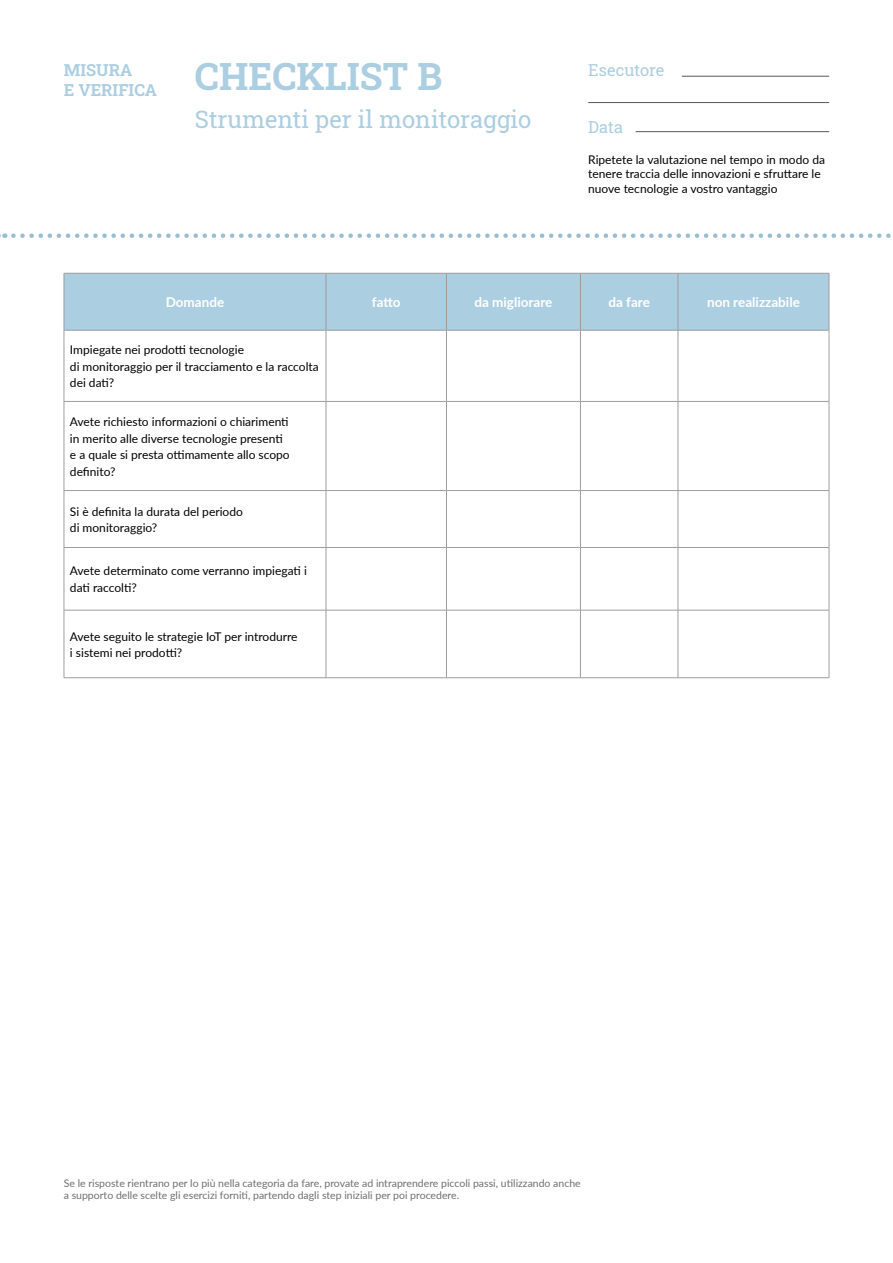
<style>
.page{position:relative;width:893px;height:1263px;background:#fff}
.page>*{position:absolute;margin:0;border:0;box-sizing:border-box;transform-origin:0 0}
.t1{font:37.5px "Roboto Slab";color:#abcee1}
.t2{font:24px "Roboto Slab";color:#abcee1}
.t3{font:16.5px/19.8px "Roboto Slab";color:#abcee1}
.t4{font:700 13.5px "Lato";color:#fff}
.t5{font:12px/16.5px "Lato";color:#000}
.t6{font:10.5px/12.6px "Lato";color:#706f6f}
</style>
<div class="page">
<div style="left:65px;top:274px;width:764px;height:56px;background:#abcee1"></div>
<hr style="left:64px;top:330px;width:262px;height:1px;background:#9d9d9c">
<hr style="left:64px;top:330px;width:1px;height:71px;background:#9d9d9c">
<hr style="left:326px;top:330px;width:1px;height:71px;background:#9d9d9c">
<hr style="left:446px;top:330px;width:1px;height:71px;background:#9d9d9c">
<hr style="left:580px;top:330px;width:1px;height:71px;background:#9d9d9c">
<hr style="left:678px;top:330px;width:1px;height:71px;background:#9d9d9c">
<hr style="left:829px;top:330px;width:1px;height:71px;background:#9d9d9c">
<hr style="left:64px;top:401px;width:262px;height:1px;background:#9d9d9c">
<hr style="left:64px;top:402px;width:1px;height:88px;background:#9d9d9c">
<hr style="left:326px;top:401px;width:120px;height:1px;background:#9d9d9c">
<hr style="left:326px;top:402px;width:1px;height:88px;background:#9d9d9c">
<hr style="left:446px;top:401px;width:134px;height:1px;background:#9d9d9c">
<hr style="left:446px;top:402px;width:1px;height:88px;background:#9d9d9c">
<hr style="left:580px;top:401px;width:98px;height:1px;background:#9d9d9c">
<hr style="left:580px;top:402px;width:1px;height:88px;background:#9d9d9c">
<hr style="left:678px;top:401px;width:151px;height:1px;background:#9d9d9c">
<hr style="left:678px;top:402px;width:1px;height:88px;background:#9d9d9c">
<hr style="left:829px;top:402px;width:1px;height:88px;background:#9d9d9c">
<hr style="left:64px;top:490px;width:262px;height:1px;background:#9d9d9c">
<hr style="left:64px;top:491px;width:1px;height:56px;background:#9d9d9c">
<hr style="left:326px;top:490px;width:120px;height:1px;background:#9d9d9c">
<hr style="left:326px;top:491px;width:1px;height:56px;background:#9d9d9c">
<hr style="left:446px;top:490px;width:134px;height:1px;background:#9d9d9c">
<hr style="left:446px;top:491px;width:1px;height:56px;background:#9d9d9c">
<hr style="left:580px;top:490px;width:98px;height:1px;background:#9d9d9c">
<hr style="left:580px;top:491px;width:1px;height:56px;background:#9d9d9c">
<hr style="left:678px;top:490px;width:151px;height:1px;background:#9d9d9c">
<hr style="left:678px;top:491px;width:1px;height:56px;background:#9d9d9c">
<hr style="left:829px;top:491px;width:1px;height:56px;background:#9d9d9c">
<hr style="left:64px;top:547px;width:262px;height:1px;background:#9d9d9c">
<hr style="left:64px;top:548px;width:1px;height:62px;background:#9d9d9c">
<hr style="left:326px;top:547px;width:120px;height:1px;background:#9d9d9c">
<hr style="left:326px;top:548px;width:1px;height:62px;background:#9d9d9c">
<hr style="left:446px;top:547px;width:134px;height:1px;background:#9d9d9c">
<hr style="left:446px;top:548px;width:1px;height:62px;background:#9d9d9c">
<hr style="left:580px;top:547px;width:98px;height:1px;background:#9d9d9c">
<hr style="left:580px;top:548px;width:1px;height:62px;background:#9d9d9c">
<hr style="left:678px;top:547px;width:151px;height:1px;background:#9d9d9c">
<hr style="left:678px;top:548px;width:1px;height:62px;background:#9d9d9c">
<hr style="left:829px;top:548px;width:1px;height:62px;background:#9d9d9c">
<hr style="left:64px;top:610px;width:262px;height:1px;background:#9d9d9c">
<hr style="left:64px;top:610px;width:1px;height:67px;background:#9d9d9c">
<hr style="left:326px;top:610px;width:120px;height:1px;background:#9d9d9c">
<hr style="left:326px;top:610px;width:1px;height:67px;background:#9d9d9c">
<hr style="left:446px;top:610px;width:134px;height:1px;background:#9d9d9c">
<hr style="left:446px;top:610px;width:1px;height:67px;background:#9d9d9c">
<hr style="left:580px;top:610px;width:98px;height:1px;background:#9d9d9c">
<hr style="left:580px;top:610px;width:1px;height:67px;background:#9d9d9c">
<hr style="left:678px;top:610px;width:151px;height:1px;background:#9d9d9c">
<hr style="left:678px;top:610px;width:1px;height:67px;background:#9d9d9c">
<hr style="left:829px;top:610px;width:1px;height:67px;background:#9d9d9c">
<hr style="left:64px;top:677px;width:262px;height:1px;background:#9d9d9c">
<hr style="left:326px;top:677px;width:120px;height:1px;background:#9d9d9c">
<hr style="left:446px;top:677px;width:134px;height:1px;background:#9d9d9c">
<hr style="left:580px;top:677px;width:98px;height:1px;background:#9d9d9c">
<hr style="left:678px;top:677px;width:151px;height:1px;background:#9d9d9c">
<hr style="left:326px;top:330px;width:120px;height:1px;background:#9d9d9c">
<hr style="left:446px;top:330px;width:134px;height:1px;background:#9d9d9c">
<hr style="left:580px;top:330px;width:98px;height:1px;background:#9d9d9c">
<hr style="left:678px;top:330px;width:151px;height:1px;background:#9d9d9c">
<hr style="left:64px;top:273px;width:262px;height:1px;background:#9d9d9c">
<hr style="left:64px;top:273px;width:1px;height:57px;background:#9d9d9c">
<hr style="left:326px;top:273px;width:120px;height:1px;background:#9d9d9c">
<hr style="left:326px;top:273px;width:1px;height:57px;background:#9d9d9c">
<hr style="left:446px;top:273px;width:134px;height:1px;background:#9d9d9c">
<hr style="left:446px;top:273px;width:1px;height:57px;background:#9d9d9c">
<hr style="left:580px;top:273px;width:98px;height:1px;background:#9d9d9c">
<hr style="left:580px;top:273px;width:1px;height:57px;background:#9d9d9c">
<hr style="left:678px;top:273px;width:151px;height:1px;background:#9d9d9c">
<hr style="left:678px;top:273px;width:1px;height:57px;background:#9d9d9c">
<hr style="left:829px;top:273px;width:1px;height:57px;background:#9d9d9c">
<svg style="left:0;top:233px;width:5px;height:5px"></svg>
<svg style="left:13px;top:233px;width:878px;height:5px"></svg>
<hr style="left:682px;top:76px;width:147px;height:1px;background:#575756">
<hr style="left:588px;top:102px;width:241px;height:1px;background:#575756">
<hr style="left:636px;top:131px;width:193px;height:1px;background:#575756">
<p class="t3" style="left:64px;top:59px;width:95px">MISURA<br>E VERIFICA</p>
<p class="t1" style="left:195px;top:51px;width:249px">CHECKLIST B</p>
<p class="t2" style="left:195px;top:103px;width:338px">Strumenti per il monitoraggio</p>
<p class="t3" style="left:588px;top:60px;width:78px">Esecutore</p>
<p class="t3" style="left:588px;top:116px;width:37px">Data</p>
<p class="t5" style="left:588px;top:152px;width:238px;line-height:14.4px">Ripetete la valutazione nel tempo in modo da tenere traccia delle innovazioni e sfruttare le nuove tecnologie a vostro vantaggio</p>
<p class="t4" style="left:166px;top:292px;width:60px">Domande</p>
<p class="t4" style="left:372px;top:292px;width:30px">fatto</p>
<p class="t4" style="left:474px;top:292px;width:80px">da migliorare</p>
<p class="t4" style="left:608px;top:292px;width:43px">da fare</p>
<p class="t4" style="left:707px;top:292px;width:94px">non realizzabile</p>
<p class="t5" style="left:70px;top:341px;width:250px">Impiegate nei prodotti tecnologie<br>di monitoraggio per il tracciamento e la raccolta dei dati?</p>
<p class="t5" style="left:70px;top:413px;width:221px">Avete richiesto informazioni o chiarimenti in merito alle diverse tecnologie presenti e a quale si presta ottimamente allo scopo definito?</p>
<p class="t5" style="left:70px;top:502px;width:174px">Si è definita la durata del periodo di monitoraggio?</p>
<p class="t5" style="left:70px;top:562px;width:238px">Avete determinato come verranno impiegati i dati raccolti?</p>
<p class="t5" style="left:70px;top:627px;width:229px">Avete seguito le strategie IoT per introdurre i sistemi nei prodotti?</p>
<p class="t6" style="left:64px;top:1176px;width:518px">Se le risposte rientrano per lo più nella categoria da fare, provate ad intraprendere piccoli passi, utilizzando anche a supporto delle scelte gli esercizi forniti, partendo dagli step iniziali per poi procedere.</p>
</div>
